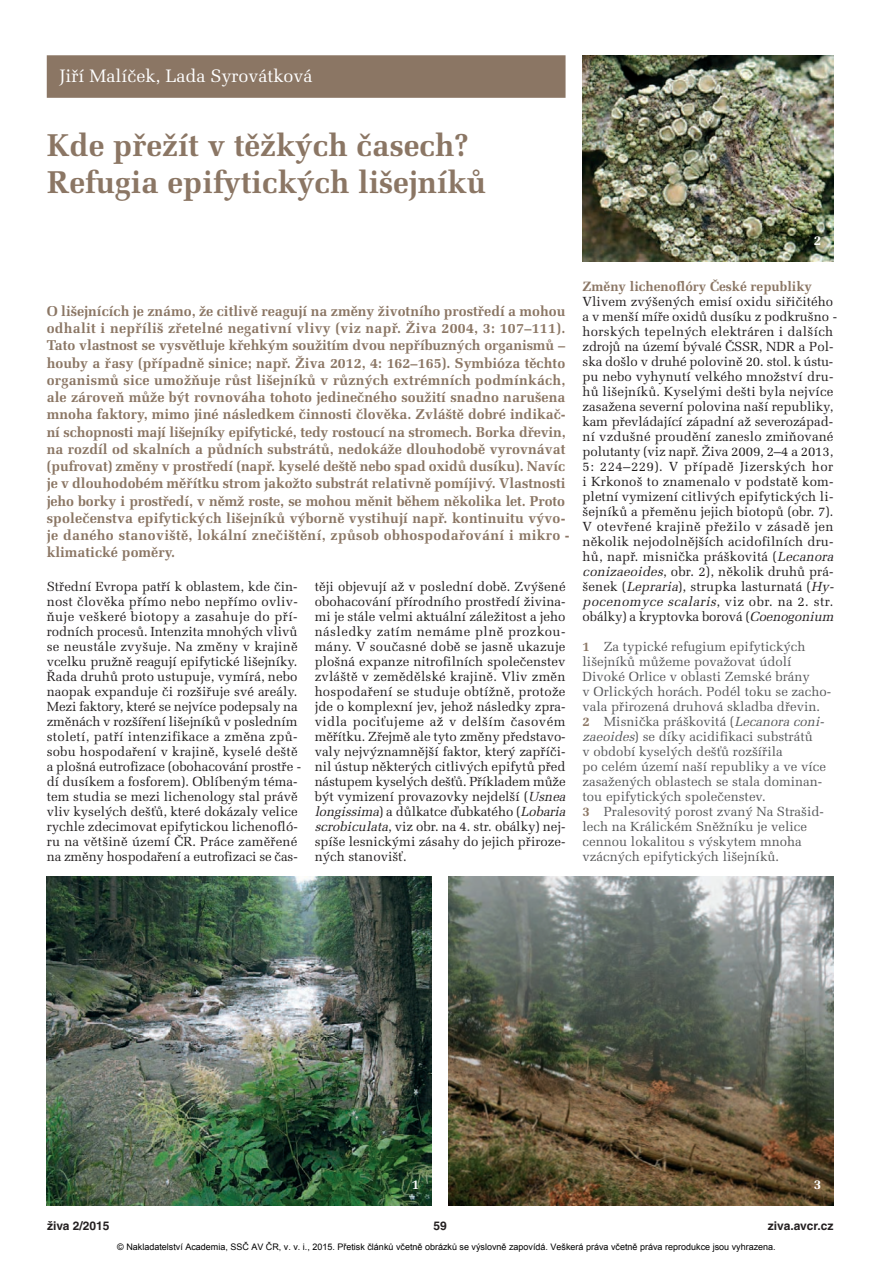
<style>
.page{position:relative;width:893px;height:1263px;background:#fff}
.page>*{position:absolute;margin:0;border:0;box-sizing:border-box;transform-origin:0 0}
.t1{font:700 31.5px/37.5px "Melior CE";color:#8b7664}
.t2{font:18px "Melior CE";color:#fff}
.t3{font:700 14.25px/17.2px "Melior CE";color:#8b7664}
.t4{font:700 13.5px "Melior CE";color:#8b7664}
.t5{font:700 13.5px "Melior CE";color:#fff}
.t6{font:13.2px/15px "Melior CE";color:#231f20}
.t7{font:13.2px/15px "Melior CE";color:#57585a}
.t8{font:700 12px "Helvetica CE";color:#231f20}
.t9{font:9px "Arial";color:#000}
.s1{font-style:italic}
.s2{font-weight:700;color:#8b7664}
</style>
<div class="page">
<img style="left:583px;top:55px;width:250px;height:206px">
<div style="left:47px;top:55px;width:519px;height:43px;background:#8b7664"></div>
<img style="left:449px;top:877px;width:384px;height:328px">
<img style="left:47px;top:877px;width:385px;height:328px">
<h2 class="t2" style="left:60px;top:70px;width:255px">Jiří Malíček, Lada Syrovátková</h2>
<h1 class="t1" style="left:47px;top:130px;width:441px">Kde přežít v těžkých časech?<br>Refugia epifytických lišejníků</h1>
<p class="t5" style="left:814px;top:235px;width:9px">2</p>
<p class="t3" style="left:47px;top:304px;width:524px">O lišejnících je známo, že citlivě reagují na změny životního prostředí a mohou odhalit i nepříliš zřetelné negativní vlivy (viz např. Živa 2004, 3: 107–111).<br>Tato vlastnost se vysvětluje křehkým soužitím dvou nepříbuzných organismů – houby a řasy (případně sinice; např. Živa 2012, 4: 162–165). Symbióza těchto organismů sice umožňuje růst lišejníků v různých extrémních podmínkách, ale zároveň může být rovnováha tohoto jedinečného soužití snadno narušena mnoha faktory, mimo jiné následkem činnosti člověka. Zvláště dobré indikač&shy;ní schopnosti mají lišejníky epifytické, tedy rostoucí na stromech. Borka dřevin, na rozdíl od skalních a půdních substrátů, nedokáže dlouhodobě vyrovnávat (pufrovat) změny v prostředí (např. kyselé deště nebo spad oxidů dusíku). Navíc je v dlouhodobém měřítku strom jakožto substrát relativně pomíjivý. Vlastnosti jeho borky i prostředí, v němž roste, se mohou měnit během několika let. Proto společenstva epifytických lišejníků výborně vystihují např. kontinuitu vývo&shy;je daného stanoviště, lokální znečištění, způsob obhospodařování i mikro - klimatické poměry.</p>
<p class="t6" style="left:47px;top:581px;width:256px">Střední Evropa patří k oblastem, kde čin&shy;nost člověka přímo nebo nepřímo ovliv&shy;ňuje veškeré biotopy a zasahuje do pří&shy;rodních procesů. Intenzita mnohých vlivů se neustále zvyšuje. Na změny v krajině vcelku pružně reagují epifytické lišejníky.<br>Řada druhů proto ustupuje, vymírá, nebo naopak expanduje či rozšiřuje své areály.<br>Mezi faktory, které se nejvíce podepsaly na změnách v rozšíření lišejníků v posledním století, patří intenzifikace a změna způ&shy;sobu hospodaření v krajině, kyselé deště a plošná eutrofizace (obohacování prostře - dí dusíkem a fosforem). Oblíbeným téma&shy;tem studia se mezi lichenology stal právě vliv kyselých dešťů, které dokázaly velice rychle zdecimovat epifytickou lichenofló&shy;ru na většině území ČR. Práce zaměřené na změny hospodaření a eutrofizaci se čas-</p>
<p class="t6" style="left:315px;top:581px;width:255px">těji objevují až v poslední době. Zvýšené obohacování přírodního prostředí živina&shy;mi je stále velmi aktuální záležitost a jeho následky zatím nemáme plně prozkou - mány. V současné době se jasně ukazuje plošná expanze nitrofilních společenstev zvláště v zemědělské krajině. Vliv změn hospodaření se studuje obtížně, protože jde o komplexní jev, jehož následky zpra&shy;vidla pociťujeme až v delším časovém měřítku. Zřejmě ale tyto změny představo - valy nejvýznamnější faktor, který zapříči&shy;nil ústup některých citlivých epifytů před nástupem kyselých dešťů. Příkladem může být vymizení provazovky nejdelší (<span class="s1">Usnea longissima</span>) a důlkatce ďubkatého (<span class="s1">Lobaria scrobiculata</span>, viz obr. na 4. str. obálky) nej&shy;spíše lesnickými zásahy do jejich přiroze - ných stanovišť.</p>
<p class="t4" style="left:583px;top:282px;width:231px">Změny lichenoflóry České republiky</p>
<p class="t6" style="left:583px;top:296px;width:256px">Vlivem zvýšených emisí oxidu siřičitého a v menší míře oxidů dusíku z podkrušno - horských tepelných elektráren i dalších zdrojů na území bývalé ČSSR, NDR a Pol&shy;ska došlo v druhé polovině 20. stol. k ústu&shy;pu nebo vyhynutí velkého množství dru&shy;hů lišejníků. Kyselými dešti byla nejvíce zasažena severní polovina naší republiky, kam převládající západní až severozápad&shy;ní vzdušné proudění zaneslo zmiňované polutanty (viz např. Živa 2009, 2–4 a 2013, 5: 224–229). V případě Jizerských hor i Krkonoš to znamenalo v podstatě kom&shy;pletní vymizení citlivých epifytických li - šejníků a přeměnu jejich biotopů (obr. 7).<br>V otevřené krajině přežilo v zásadě jen několik nejodolnějších acidofilních dru&shy;hů, např. misnička práškovitá (<span class="s1">Lecanora conizaeoides</span>, obr. 2), několik druhů prá&shy;šenek (<span class="s1">Lepraria</span>), strupka lasturnatá (<span class="s1">Hy - pocenomyce scalaris</span>, v i z o b r. n a 2 . s tr. obálky) a kryptovka borová (<span class="s1">Coenogonium</span></p>
<p class="t7" style="left:583px;top:641px;width:250px"><span class="s2">1</span> Za typické refugium epifytických lišejníků můžeme považovat údolí Divoké Orlice v oblasti Zemské brány<br>v Orlických horách. Podél toku se zacho&shy;vala přirozená druhová skladba dřevin.<br><span class="s2">2</span> Misnička práškovitá (<span class="s1">Lecanora coni&shy;zaeoides</span>) se díky acidifikaci substrátů<br>v období kyselých dešťů rozšířila<br>po celém území naší republiky a ve více zasažených oblastech se stala dominan&shy;tou epifytických společenstev.<br><span class="s2">3</span> Pralesovitý porost zvaný Na Strašid&shy;lech na Králickém Sněžníku je velice cennou lokalitou s výskytem mnoha vzácných epifytických lišejníků.</p>
<p class="t5" style="left:412px;top:1180px;width:9px">1</p>
<p class="t5" style="left:814px;top:1180px;width:9px">3</p>
<p class="t8" style="left:47px;top:1221px;width:64px">živa 2/2015</p>
<p class="t8" style="left:433px;top:1221px;width:15px">59</p>
<p class="t8" style="left:768px;top:1221px;width:67px">ziva.avcr.cz</p>
<p class="t9" style="left:117px;top:1241px;width:660px">© Nakladatelství Academia, SSČ AV ČR, v. v. i., 2015. Přetisk článků včetně obrázků se výslovně zapovídá. Veškerá práva včetně práva reprodukce jsou vyhrazena.</p>
</div>
